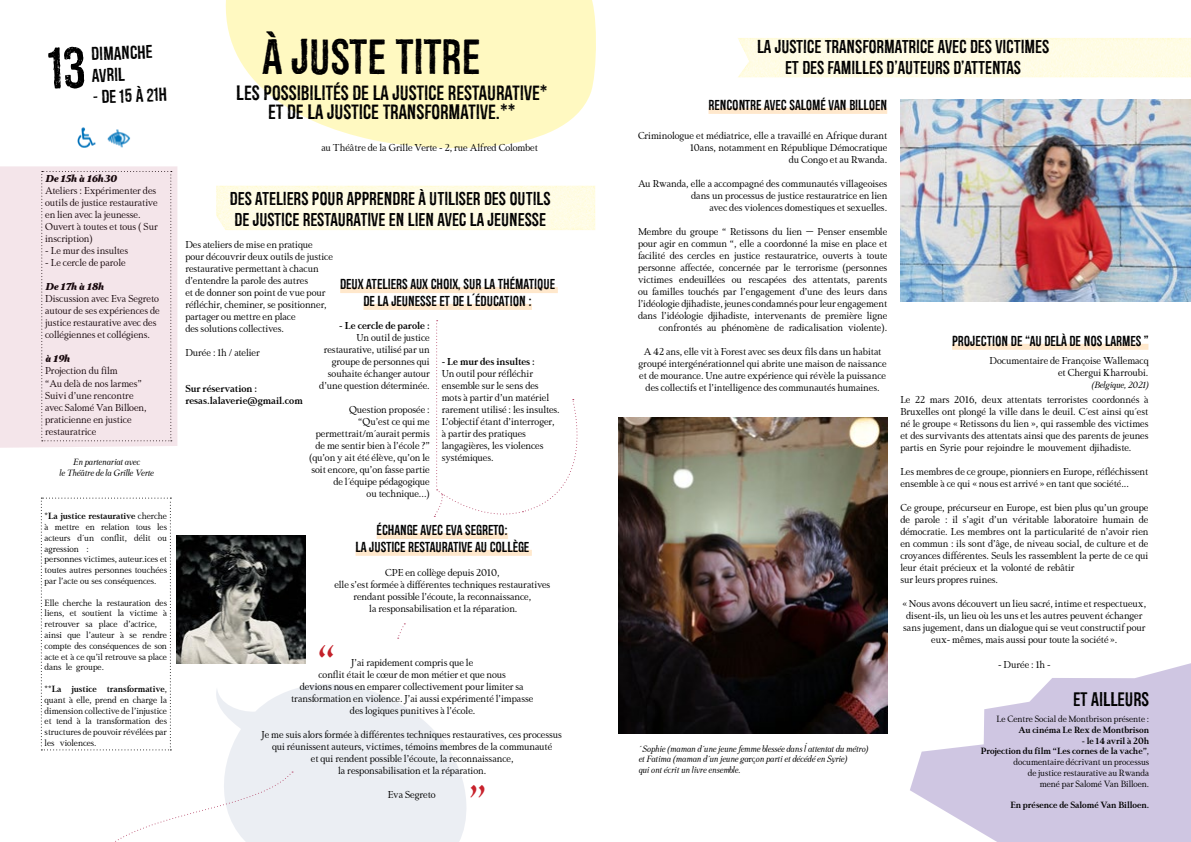
<style>
.page{position:relative;width:1191px;height:842px;background:#fff}
.page>*{position:absolute;margin:0;border:0;box-sizing:border-box;transform-origin:0 0}
.t1{font:48px "Redgar";color:#000}
.t2{font:45px "LT Remark";color:#c3212a}
.t3{font:45px "LT Remark";color:#c8222c}
.t4{font:20px/19px "Redgar";color:#000;text-align:center}
.t5{font:19px "Redgar";color:#000}
.t6{font:18px/21.6px "Redgar";color:#000}
.t7{font:14px/16.8px "Redgar";color:#000;text-align:center}
.t8{font:10px/12px "LT Remark";color:#000}
.t9{font:700 10px/12px "LT Remark";color:#000}
.t10{font:italic 900 10px "LT Remark";color:#000}
.t11{font:9px/10.8px "LT Remark";color:#000}
.t12{font:italic 9px/10.8px "LT Remark";color:#000}
.t13{font:700 9px "LT Remark";color:#000}
.s1{font-weight:700}
.s2{font-style:normal}
</style>
<div class="page">
<svg style="left:910px;top:663px;width:281px;height:179px;fill:#cfc6e2"></svg>
<img style="left:618px;top:418px;width:269px;height:315px">
<div style="left:952px;top:344px;width:196px;height:6px;background:#ffe8cc"></div>
<div style="left:211px;top:180px;width:389px;height:51px;background:#fff;opacity:.75"></div>
<div style="left:732px;top:33px;width:459px;height:45px;background:#fff;opacity:.75"></div>
<svg style="left:225px;top:0;width:371px;height:148px;fill:#fff9c1"></svg>
<img style="left:900px;top:100px;width:291px;height:201px">
<div style="left:708px;top:108px;width:179px;height:6px;background:#ffe8cc"></div>
<img style="left:107px;top:129px;width:24px;height:19px">
<img style="left:77px;top:127px;width:19px;height:21px">
<svg style="left:41px;top:498px;width:130px;height:252px"></svg>
<img style="left:176px;top:535px;width:129px;height:128px">
<div style="left:0;top:166px;width:177px;height:282px;background:#f4e5ea"></div>
<svg style="left:216px;top:684px;width:250px;height:158px;fill:#ebeef3"></svg>
<div style="left:340px;top:287px;width:218px;height:6px;background:#ffe8cc"></div>
<div style="left:363px;top:304px;width:169px;height:6px;background:#ffe8cc"></div>
<div style="left:377px;top:533px;width:131px;height:6px;background:#ffe8cc"></div>
<div style="left:355px;top:550px;width:177px;height:6px;background:#ffe8cc"></div>
<svg style="left:433px;top:320px;width:145px;height:197px"></svg>
<svg style="left:397px;top:623px;width:8px;height:16px"></svg>
<svg style="left:115px;top:771px;width:178px;height:71px"></svg>
<h3 class="t6" style="left:91px;top:43px;width:63px;rotate:-2deg">DIMANCHE<br>AVRIL</h3>
<h3 class="t6" style="left:92px;top:86px;width:76px;rotate:-2deg">- DE 15 À 21H</h3>
<p class="t10" style="left:45px;top:171px;width:73px">De 15h à 16h30</p>
<p class="t8" style="left:45px;top:184px;width:114px">Ateliers : Expérimenter des outils de justice restaurative en lien avec la jeunesse.<br>Ouvert à toutes et tous ( Sur inscription)</p>
<p class="t8" style="left:45px;top:244px;width:84px">- Le mur des insultes</p>
<p class="t8" style="left:45px;top:256px;width:82px">- Le cercle de parole</p>
<p class="t10" style="left:45px;top:279px;width:60px">De 17h à 18h</p>
<p class="t8" style="left:45px;top:292px;width:116px">Discussion avec Eva Segreto autour de ses expériences de justice restaurative avec des collégiennes et collégiens.</p>
<p class="t10" style="left:45px;top:351px;width:26px">à 19h</p>
<p class="t8" style="left:45px;top:364px;width:103px">Projection du film<br>“Au delà de nos larmes”<br>Suivi d’une rencontre avec Salomé Van Billoen, praticienne en justice restauratrice</p>
<p class="t12" style="left:59px;top:455px;width:96px;text-align:center">En partenariat avec<br>le Théâtre de la Grille Verte</p>
<p class="t11" style="left:45px;top:510px;width:124px">*<span class="s1">La justice restaurative</span> cherche à mettre en relation tous les acteurs d´un conflit, délit ou agression :<br>personnes victimes, auteur.ices et toutes autres personnes touchées par l’acte ou ses conséquences.</p>
<p class="t11" style="left:45px;top:596px;width:124px">Elle cherche la restauration des liens, et soutient la victime à retrouver sa place d’actrice, ainsi que l’auteur à se rendre compte des conséquences de son acte et à ce qu’il retrouve sa place dans le groupe.</p>
<p class="t11" style="left:45px;top:683px;width:124px;text-align:justify">**<span class="s1">La justice transformative</span>, quant à elle, prend en charge la dimension collective de l’injustice et tend à la transformation des structures de pouvoir révélées par les violences.</p>
<h1 class="t1" style="left:263px;top:30px;width:219px">À JUSTE TITRE</h1>
<h3 class="t4" style="left:236px;top:83px;width:313px">LES POSSIBILITÉS DE LA JUSTICE RESTAURATIVE*<br>ET DE LA JUSTICE TRANSFORMATIVE.**</h3>
<p class="t8" style="left:321px;top:141px;width:218px">au Théâtre de la Grille Verte - 2, rue Alfred Colombet</p>
<h3 class="t6" style="left:230px;top:188px;width:322px">DES ATELIERS POUR APPRENDRE À UTILISER DES OUTILS<br>DE JUSTICE RESTAURATIVE EN LIEN AVEC LA JEUNESSE</h3>
<p class="t8" style="left:185px;top:238px;width:149px">Des ateliers de mise en pratique pour découvrir deux outils de justice restaurative permettant à chacun d’entendre la parole des autres<br>et de donner son point de vue pour réfléchir, cheminer, se positionner, partager ou mettre en place<br>des solutions collectives.</p>
<p class="t8" style="left:185px;top:346px;width:76px">Durée : 1h / atelier</p>
<p class="t9" style="left:185px;top:382px;width:119px">Sur réservation : resas.lalaverie@gmail.com</p>
<h3 class="t7" style="left:340px;top:276px;width:216px">DEUX ATELIERS AUX CHOIX, SUR LA THÉMATIQUE<br>DE LA JEUNESSE ET DE L´ÉDUCATION :</h3>
<p class="t9" style="left:339px;top:319px;width:92px">- Le cercle de parole :</p>
<p class="t8" style="left:319px;top:331px;width:112px;text-align:right">Un outil de justice restaurative, utilisé par un groupe de personnes qui souhaite échanger autour d’une question déterminée.</p>
<p class="t8" style="left:309px;top:403px;width:122px;text-align:right">Question proposée :<br>“Qu’est ce qui me permettrait/m´aurait permis de me sentir bien à l’école ?” (qu’on y ait été élève, qu’on le soit encore, qu’on fasse partie de l´équipe pédagogique<br>ou technique...)</p>
<p class="t9" style="left:442px;top:355px;width:95px">- Le mur des insultes :</p>
<p class="t8" style="left:442px;top:367px;width:120px">Un outil pour réfléchir ensemble sur le sens des mots à partir d’un matériel rarement utilisé : les insultes.<br>L’objectif étant d’interroger, à partir des pratiques langagières, les violences systémiques.</p>
<h3 class="t7" style="left:355px;top:522px;width:175px">ÉCHANGE AVEC EVA SEGRETO:<br>LA JUSTICE RESTAURATIVE AU COLLÈGE</h3>
<p class="t8" style="left:334px;top:566px;width:217px;text-align:center">CPE en collège depuis 2010,<br>elle s’est formée à différentes techniques restauratives rendant possible l’écoute, la reconnaissance,<br>la responsabilisation et la réparation.</p>
<h2 class="t2" style="left:317px;top:628px;width:21px">“</h2>
<p class="t8" style="left:291px;top:656px;width:244px;text-align:center">J’ai rapidement compris que le<br>conflit était le cœur de mon métier et que nous<br>devions nous en emparer collectivement pour limiter sa transformation en violence. J’ai aussi expérimenté l’impasse des logiques punitives à l’école.</p>
<p class="t8" style="left:261px;top:728px;width:302px;text-align:center">Je me suis alors formée à différentes techniques restauratives, ces processus qui réunissent auteurs, victimes, témoins membres de la communauté<br>et qui rendent possible l’écoute, la reconnaissance,<br>la responsabilisation et la réparation.</p>
<p class="t8" style="left:388px;top:788px;width:49px">Eva Segreto</p>
<h2 class="t3" style="left:467px;top:767px;width:21px">”</h2>
<h3 class="t6" style="left:757px;top:37px;width:294px;line-height:21px;text-align:center">LA JUSTICE TRANSFORMATRICE AVEC DES VICTIMES<br>ET DES FAMILLES D’AUTEURS D’ATTENTAS</h3>
<h3 class="t7" style="left:708px;top:97px;width:180px">RENCONTRE AVEC SALOMÉ VAN BILLOEN</h3>
<p class="t8" style="left:638px;top:128px;width:251px;text-align:right">Criminologue et médiatrice, elle a travaillé en Afrique durant<br>10ans, notamment en République Démocratique<br>du Congo et au Rwanda.</p>
<p class="t8" style="left:638px;top:176px;width:251px;text-align:right">Au Rwanda, elle a accompagné des communautés villageoises dans un processus de justice restauratrice en lien<br>avec des violences domestiques et sexuelles.</p>
<p class="t8" style="left:638px;top:224px;width:251px;text-align:right">Membre du groupe “ Retissons du lien – Penser ensemble pour agir en commun “, elle a coordonné la mise en place et facilité des cercles en justice restauratrice, ouverts à toute personne affectée, concernée par le terrorisme (personnes victimes endeuillées ou rescapées des attentats, parents ou familles touchés par l’engagement d’une des leurs dans l’idéologie djihadiste, jeunes condamnés pour leur engagement dans l’idéologie djihadiste, intervenants de première ligne confrontés au phénomène de radicalisation violente).</p>
<p class="t8" style="left:638px;top:344px;width:249px;text-align:center">A 42 ans, elle vit à Forest avec ses deux fils dans un habitat groupé intergénérationnel qui abrite une maison de naissance et de mourance. Une autre expérience qui révèle la puissance des collectifs et l’intelligence des communautés humaines.</p>
<p class="t12" style="left:638px;top:742px;width:231px">´ Sophie (maman d´une jeune femme blessée dans l´ attentat du métro) et Fatima (maman d´un jeune ga<span class="s2">rç</span>on parti et décédé en Syrie)<br>qui ont écrit un livre ensemble.</p>
<h3 class="t7" style="left:952px;top:332px;width:198px">PROJECTION DE “AU DELÀ DE NOS LARMES ”</h3>
<p class="t8" style="left:989px;top:354px;width:160px;text-align:right">Documentaire de Françoise Wallemacq et Chergui Kharroubi.</p>
<p class="t12" style="left:1091px;top:379px;width:59px">(Belgique, 2021)</p>
<p class="t8" style="left:900px;top:393px;width:250px;text-align:justify">Le 22 mars 2016, deux attentats terroristes coordonnés à Bruxelles ont plongé la ville dans le deuil. C´est ainsi qu´est né le groupe « Retissons du lien », qui rassemble des victimes et des survivants des attentats ainsi que des parents de jeunes partis en Syrie pour rejoindre le mouvement djihadiste.</p>
<p class="t8" style="left:900px;top:465px;width:250px">Les membres de ce groupe, pionniers en Europe, réfléchissent ensemble à ce qui « nous est arrivé » en tant que société...</p>
<p class="t8" style="left:900px;top:501px;width:250px">Ce groupe, précurseur en Europe, est bien plus qu’un groupe de parole : il s’agit d’un véritable laboratoire humain de démocratie. Les membres ont la particularité de n’avoir rien en commun : ils sont d’âge, de niveau social, de culture et de croyances différentes. Seuls les rassemblent la perte de ce qui leur était précieux et la volonté de rebâtir<br>sur leurs propres ruines.</p>
<p class="t8" style="left:902px;top:597px;width:245px;text-align:center">« Nous avons découvert un lieu sacré, intime et respectueux, disent-ils, un lieu où les uns et les autres peuvent échanger sans jugement, dans un dialogue qui se veut constructif pour eux- mêmes, mais aussi pour toute la société ».</p>
<p class="t8" style="left:998px;top:657px;width:54px">- Durée : 1h -</p>
<h3 class="t5" style="left:1073px;top:688px;width:77px">ET AILLEURS</h3>
<p class="t11" style="left:996px;top:713px;width:154px">Le Centre Social de Montbrison présente :</p>
<p class="t13" style="left:1018px;top:723px;width:132px">Au cinéma Le Rex de Montbrison</p>
<p class="t11" style="left:980px;top:734px;width:170px;text-align:right"><span class="s1">- le 14 avril à 20h<br>Projection du film “Les cornes de la vache”</span>, documentaire décrivant un processus<br>de justice restaurative au Rwanda<br>mené par Salomé Van Billoen.</p>
<p class="t13" style="left:1010px;top:798px;width:140px">En présence de Salomé Van Billoen.</p>
</div>
